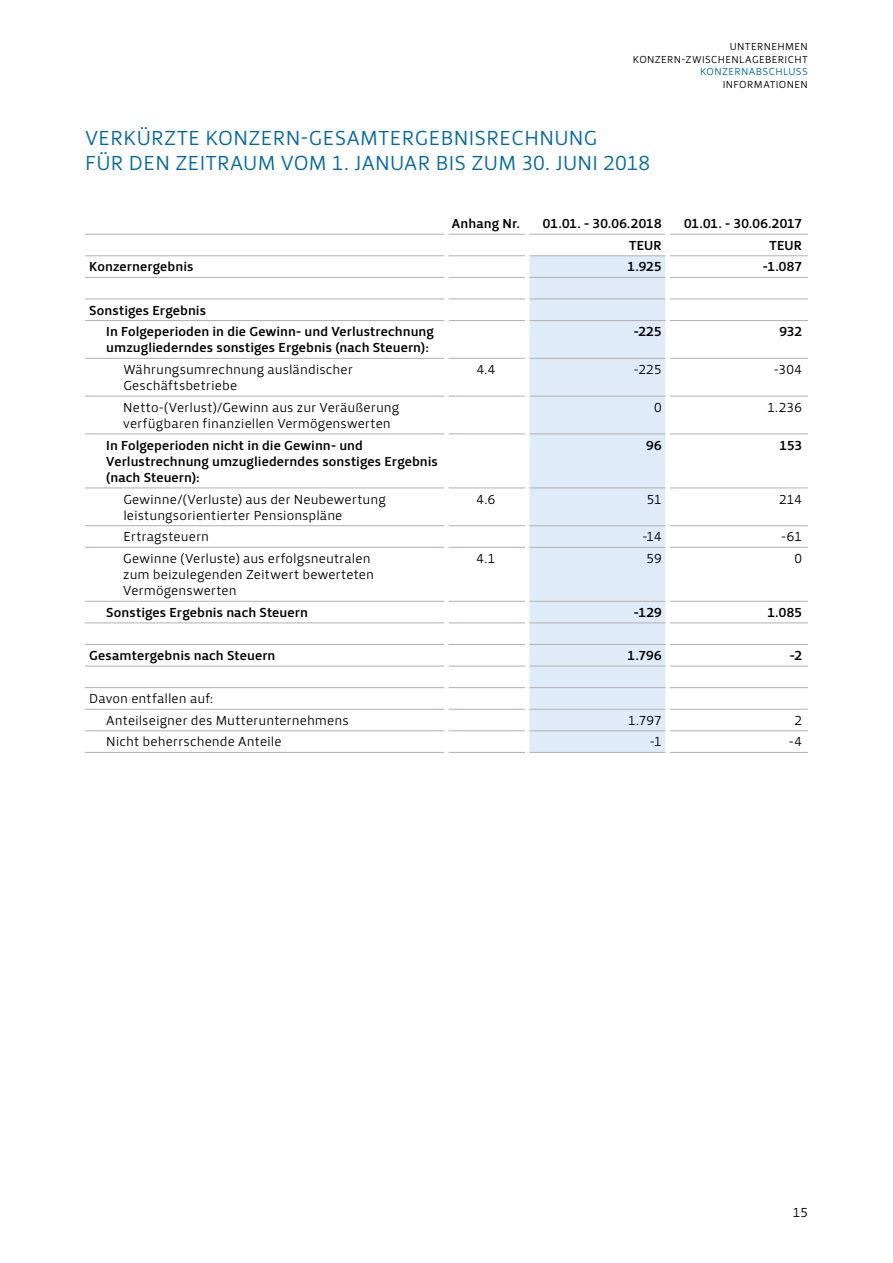
<style>
.page{position:relative;width:893px;height:1263px;background:#fff}
.page>*{position:absolute;margin:0;border:0;box-sizing:border-box;transform-origin:0 0}
.t1{font:21px/25.2px "Priva Pro One";letter-spacing:.015em;color:#0069a4}
.t2{font:13.5px/16.2px "Priva Pro One";letter-spacing:.005em;color:#000}
.t3{font:13.5px/16.2px "Priva Pro Three";letter-spacing:.005em;color:#000}
.t4{font:10.5px/12.6px "Priva Pro One";letter-spacing:.035em;color:#000;text-align:right}
.t5{font:10.5px "Priva Pro One";letter-spacing:.03em;color:#0069a4}
</style>
<div class="page">
<svg style="left:529px;top:256px;width:136px;height:496px;background:#dfeaf8"></svg>
<hr style="left:85px;top:234px;width:359px;height:1px;background:#b4afae">
<hr style="left:449px;top:234px;width:76px;height:1px;background:#b4afae">
<hr style="left:529px;top:234px;width:136px;height:1px;background:#b4afae">
<hr style="left:670px;top:234px;width:138px;height:1px;background:#b4afae">
<hr style="left:85px;top:255px;width:359px;height:1px;background:#b4afae">
<hr style="left:449px;top:255px;width:76px;height:1px;background:#b4afae">
<hr style="left:529px;top:255px;width:136px;height:1px;background:#b4afae">
<hr style="left:670px;top:255px;width:138px;height:1px;background:#b4afae">
<hr style="left:85px;top:277px;width:359px;height:1px;background:#b4afae">
<hr style="left:449px;top:277px;width:76px;height:1px;background:#b4afae">
<hr style="left:529px;top:277px;width:136px;height:1px;background:#b4afae">
<hr style="left:670px;top:277px;width:138px;height:1px;background:#b4afae">
<hr style="left:85px;top:299px;width:359px;height:1px;background:#b4afae">
<hr style="left:449px;top:299px;width:76px;height:1px;background:#b4afae">
<hr style="left:529px;top:299px;width:136px;height:1px;background:#b4afae">
<hr style="left:670px;top:299px;width:138px;height:1px;background:#b4afae">
<hr style="left:85px;top:320px;width:359px;height:1px;background:#b4afae">
<hr style="left:449px;top:320px;width:76px;height:1px;background:#b4afae">
<hr style="left:529px;top:320px;width:136px;height:1px;background:#b4afae">
<hr style="left:670px;top:320px;width:138px;height:1px;background:#b4afae">
<hr style="left:85px;top:358px;width:359px;height:1px;background:#b4afae">
<hr style="left:449px;top:358px;width:76px;height:1px;background:#b4afae">
<hr style="left:529px;top:358px;width:136px;height:1px;background:#b4afae">
<hr style="left:670px;top:358px;width:138px;height:1px;background:#b4afae">
<hr style="left:85px;top:396px;width:359px;height:1px;background:#b4afae">
<hr style="left:449px;top:396px;width:76px;height:1px;background:#b4afae">
<hr style="left:529px;top:396px;width:136px;height:1px;background:#b4afae">
<hr style="left:670px;top:396px;width:138px;height:1px;background:#b4afae">
<hr style="left:85px;top:434px;width:359px;height:1px;background:#b4afae">
<hr style="left:449px;top:434px;width:76px;height:1px;background:#b4afae">
<hr style="left:529px;top:434px;width:136px;height:1px;background:#b4afae">
<hr style="left:670px;top:434px;width:138px;height:1px;background:#b4afae">
<hr style="left:85px;top:487px;width:359px;height:1px;background:#b4afae">
<hr style="left:449px;top:487px;width:76px;height:1px;background:#b4afae">
<hr style="left:529px;top:487px;width:136px;height:1px;background:#b4afae">
<hr style="left:670px;top:487px;width:138px;height:1px;background:#b4afae">
<hr style="left:85px;top:525px;width:359px;height:1px;background:#b4afae">
<hr style="left:449px;top:525px;width:76px;height:1px;background:#b4afae">
<hr style="left:529px;top:525px;width:136px;height:1px;background:#b4afae">
<hr style="left:670px;top:525px;width:138px;height:1px;background:#b4afae">
<hr style="left:85px;top:547px;width:359px;height:1px;background:#b4afae">
<hr style="left:449px;top:547px;width:76px;height:1px;background:#b4afae">
<hr style="left:529px;top:547px;width:136px;height:1px;background:#b4afae">
<hr style="left:670px;top:547px;width:138px;height:1px;background:#b4afae">
<hr style="left:85px;top:601px;width:359px;height:1px;background:#b4afae">
<hr style="left:449px;top:601px;width:76px;height:1px;background:#b4afae">
<hr style="left:529px;top:601px;width:136px;height:1px;background:#b4afae">
<hr style="left:670px;top:601px;width:138px;height:1px;background:#b4afae">
<hr style="left:85px;top:622px;width:359px;height:1px;background:#b4afae">
<hr style="left:449px;top:622px;width:76px;height:1px;background:#b4afae">
<hr style="left:529px;top:622px;width:136px;height:1px;background:#b4afae">
<hr style="left:670px;top:622px;width:138px;height:1px;background:#b4afae">
<hr style="left:85px;top:644px;width:359px;height:1px;background:#b4afae">
<hr style="left:449px;top:644px;width:76px;height:1px;background:#b4afae">
<hr style="left:529px;top:644px;width:136px;height:1px;background:#b4afae">
<hr style="left:670px;top:644px;width:138px;height:1px;background:#b4afae">
<hr style="left:85px;top:666px;width:359px;height:1px;background:#b4afae">
<hr style="left:449px;top:666px;width:76px;height:1px;background:#b4afae">
<hr style="left:529px;top:666px;width:136px;height:1px;background:#b4afae">
<hr style="left:670px;top:666px;width:138px;height:1px;background:#b4afae">
<hr style="left:85px;top:687px;width:359px;height:1px;background:#b4afae">
<hr style="left:449px;top:687px;width:76px;height:1px;background:#b4afae">
<hr style="left:529px;top:687px;width:136px;height:1px;background:#b4afae">
<hr style="left:670px;top:687px;width:138px;height:1px;background:#b4afae">
<hr style="left:85px;top:709px;width:359px;height:1px;background:#b4afae">
<hr style="left:449px;top:709px;width:76px;height:1px;background:#b4afae">
<hr style="left:529px;top:709px;width:136px;height:1px;background:#b4afae">
<hr style="left:670px;top:709px;width:138px;height:1px;background:#b4afae">
<hr style="left:85px;top:730px;width:359px;height:1px;background:#b4afae">
<hr style="left:449px;top:730px;width:76px;height:1px;background:#b4afae">
<hr style="left:529px;top:730px;width:136px;height:1px;background:#b4afae">
<hr style="left:670px;top:730px;width:138px;height:1px;background:#b4afae">
<hr style="left:85px;top:752px;width:359px;height:1px;background:#b4afae">
<hr style="left:449px;top:752px;width:76px;height:1px;background:#b4afae">
<hr style="left:529px;top:752px;width:136px;height:1px;background:#b4afae">
<hr style="left:670px;top:752px;width:138px;height:1px;background:#b4afae">
<p class="t4" style="left:633px;top:40px;width:177px">UNTERNEHMEN<br>KONZERN-ZWISCHENLAGEBERICHT</p>
<p class="t5" style="left:700px;top:65px;width:109px">KONZERNABSCHLUSS</p>
<p class="t4" style="left:723px;top:78px;width:87px">INFORMATIONEN</p>
<h1 class="t1" style="left:85px;top:125px;width:567px">VERKÜRZTE KONZERN-GESAMTERGEBNISRECHNUNG<br>FÜR DEN ZEITRAUM VOM 1. JANUAR BIS ZUM 30. JUNI 2018</h1>
<p class="t3" style="left:452px;top:216px;width:70px">Anhang Nr.</p>
<p class="t3" style="left:543px;top:216px;width:120px">01.01. - 30.06.2018</p>
<p class="t3" style="left:684px;top:216px;width:119px">01.01. - 30.06.2017</p>
<p class="t3" style="left:629px;top:237px;width:34px">TEUR</p>
<p class="t3" style="left:769px;top:237px;width:34px">TEUR</p>
<p class="t3" style="left:89px;top:259px;width:106px">Konzernergebnis</p>
<p class="t3" style="left:628px;top:259px;width:36px">1.925</p>
<p class="t3" style="left:763px;top:259px;width:41px">-1.087</p>
<p class="t3" style="left:106px;top:299px;width:329px;line-height:21.6px;text-indent:-17px">Sonstiges Ergebnis<br>In Folgeperioden in die Gewinn- und Verlustrechnung</p>
<p class="t3" style="left:106px;top:340px;width:324px">umzugliederndes sonstiges Ergebnis (nach Steuern):</p>
<p class="t3" style="left:634px;top:324px;width:29px">-225</p>
<p class="t3" style="left:779px;top:324px;width:24px">932</p>
<p class="t2" style="left:123px;top:361px;width:231px">Währungsumrechnung ausländischer<br>Geschäftsbetriebe</p>
<p class="t2" style="left:477px;top:361px;width:20px">4.4</p>
<p class="t2" style="left:634px;top:361px;width:29px">-225</p>
<p class="t2" style="left:774px;top:361px;width:30px">-304</p>
<p class="t2" style="left:123px;top:399px;width:277px">Netto-(Verlust)/Gewinn aus zur Veräußerung verfügbaren finanziellen Vermögenswerten</p>
<p class="t2" style="left:654px;top:399px;width:9px">0</p>
<p class="t2" style="left:767px;top:399px;width:36px">1.236</p>
<p class="t3" style="left:106px;top:437px;width:333px">In Folgeperioden nicht in die Gewinn- und<br>Verlustrechnung umzugliederndes sonstiges Ergebnis (nach Steuern):</p>
<p class="t3" style="left:646px;top:437px;width:17px">96</p>
<p class="t3" style="left:779px;top:437px;width:24px">153</p>
<p class="t2" style="left:123px;top:491px;width:264px">Gewinne/(Verluste) aus der Neubewertung leistungsorientierter Pensionspläne</p>
<p class="t2" style="left:477px;top:491px;width:20px">4.6</p>
<p class="t2" style="left:647px;top:491px;width:16px">51</p>
<p class="t2" style="left:779px;top:491px;width:24px">214</p>
<p class="t2" style="left:123px;top:529px;width:87px">Ertragsteuern</p>
<p class="t2" style="left:642px;top:529px;width:21px">-14</p>
<p class="t2" style="left:781px;top:529px;width:22px">-61</p>
<p class="t2" style="left:123px;top:550px;width:252px">Gewinne (Verluste) aus erfolgsneutralen zum beizulegenden Zeitwert bewerteten<br>Vermögenswerten</p>
<p class="t2" style="left:477px;top:550px;width:20px">4.1</p>
<p class="t2" style="left:647px;top:550px;width:16px">59</p>
<p class="t2" style="left:794px;top:550px;width:9px">0</p>
<p class="t3" style="left:106px;top:604px;width:203px">Sonstiges Ergebnis nach Steuern</p>
<p class="t3" style="left:634px;top:604px;width:29px">-129</p>
<p class="t3" style="left:767px;top:604px;width:36px">1.085</p>
<p class="t3" style="left:89px;top:647px;width:188px">Gesamtergebnis nach Steuern</p>
<p class="t3" style="left:627px;top:647px;width:36px">1.796</p>
<p class="t3" style="left:790px;top:647px;width:14px">-2</p>
<p class="t2" style="left:106px;top:688px;width:244px;line-height:21.6px;text-indent:-17px">Davon entfallen auf:<br>Anteilseigner des Mutterunternehmens</p>
<p class="t2" style="left:628px;top:712px;width:35px">1.797</p>
<p class="t2" style="left:794px;top:712px;width:9px">2</p>
<p class="t2" style="left:106px;top:734px;width:177px">Nicht beherrschende Anteile</p>
<p class="t2" style="left:650px;top:734px;width:13px">-1</p>
<p class="t2" style="left:789px;top:734px;width:14px">-4</p>
<p class="t2" style="left:793px;top:1205px;width:17px">15</p>
</div>
